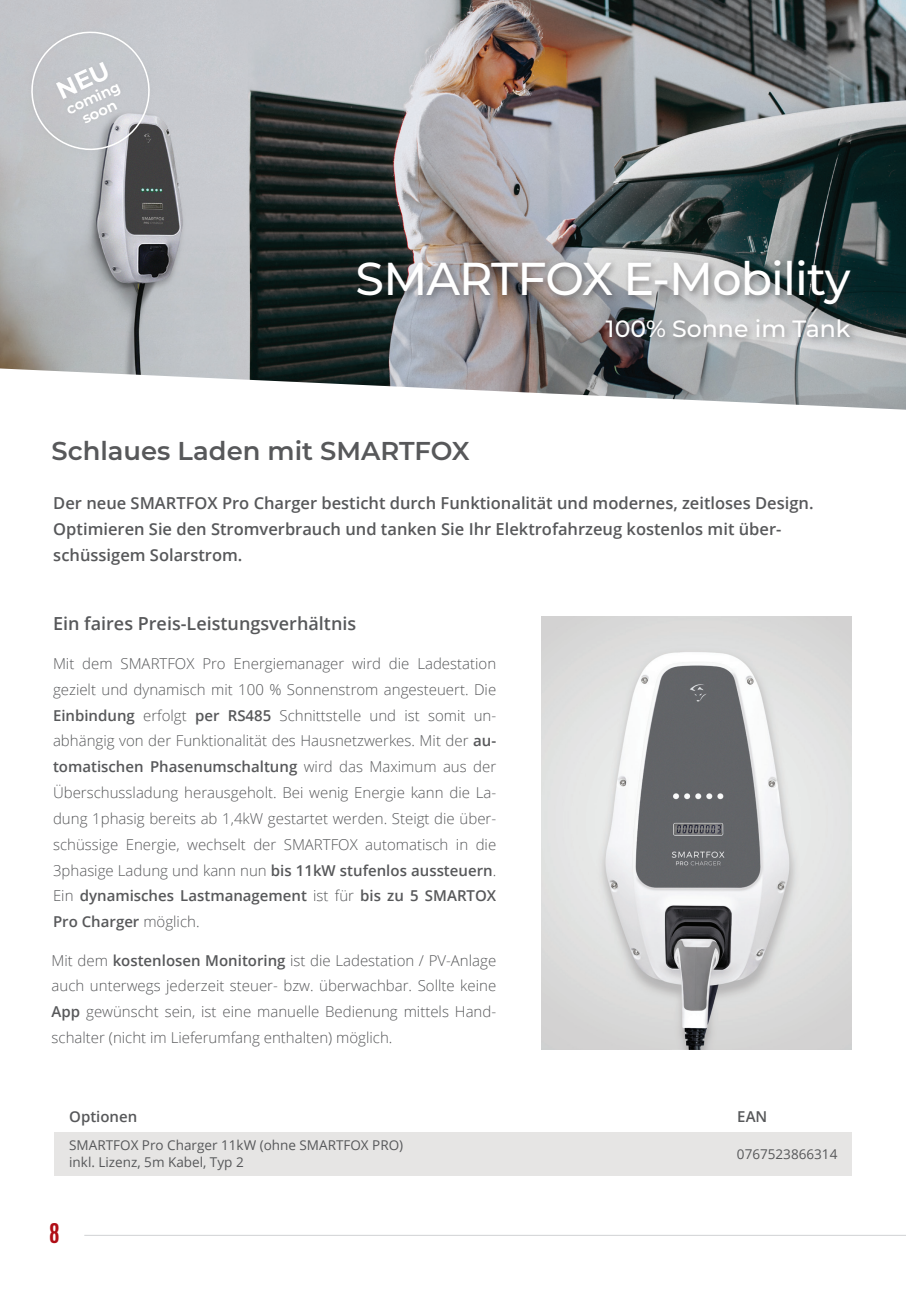
<style>
.page{position:relative;width:906px;height:1289px;background:#fff}
.page>*{position:absolute;margin:0;border:0;box-sizing:border-box;transform-origin:0 0}
.t1{font:500 46.05px "Montserrat";letter-spacing:-.02em;color:#fff}
.t2{font:600 25.8px "Montserrat";color:#57585a}
.t3{font:500 23.55px "Montserrat";color:#fff}
.t4{font:700 22.65px "Antonio";color:#b00d15}
.t5{font:600 18px "Open Sans";color:#57585a}
.t6{font:600 16.5px/25.8px "Open Sans";color:#57585a}
.t7{font:300 15px/25.8px "Open Sans";color:#57585a;text-align:justify}
.t8{font:600 15px "Open Sans";color:#57585a}
.t9{font:700 14.85px/14.9px "Montserrat";color:#fff;text-align:center}
.t10{font:13.5px/16.8px "Open Sans";color:#57585a}
.s1{font-weight:600}
</style>
<div class="page">
<hr style="left:84px;top:1234px;width:822px;height:1px;background:#d1d2d4">
<img style="left:541px;top:616px;width:311px;height:433px">
<img style="left:0;top:0;width:906px;height:368px">
<div style="left:602px;top:315px;width:256px;height:31px;background:#231f20;opacity:.4"></div>
<div style="left:354px;top:256px;width:505px;height:58px;background:#231f20;opacity:.45"></div>
<svg style="left:0;top:368px;width:906px;height:42px"></svg>
<div style="left:54px;top:1132px;width:798px;height:43px;background:#e6e5e4"></div>
<svg style="left:0;top:0;width:209px;height:209px"></svg>
<p class="t9" style="left:63px;top:103px;width:59px;rotate:-25deg">coming soon</p>
<h1 class="t1" style="left:356px;top:247px;width:496px">SMARTFOX E-Mobility</h1>
<h3 class="t3" style="left:606px;top:312px;width:246px">100% Sonne im Tank</h3>
<h2 class="t2" style="left:52px;top:432px;width:420px">Schlaues Laden mit SMARTFOX</h2>
<p class="t6" style="left:53px;top:490px;width:762px">Der neue SMARTFOX Pro Charger besticht durch Funktionalität und modernes, zeitloses Design.<br>Optimieren Sie den Stromverbrauch und tanken Sie Ihr Elektrofahrzeug kostenlos mit über&shy;schüssigem Solarstrom.</p>
<p class="t5" style="left:53px;top:611px;width:305px">Ein faires Preis-Leistungsverhältnis</p>
<p class="t7" style="left:53px;top:650px;width:445px">Mit dem SMARTFOX Pro Energiemanager wird die Ladestation gezielt und dynamisch mit 100 % Sonnenstrom angesteuert. Die <span class="s1">Einbindung</span> erfolgt <span class="s1">per RS485</span> Schnittstelle und ist somit un&shy;abhängig von der Funktionalität des Hausnetzwerkes. Mit der <span class="s1">au&shy;tomatischen Phasenumschaltung</span> wird das Maximum aus der Überschussladung herausgeholt. Bei wenig Energie kann die La&shy;dung 1phasig bereits ab 1,4kW gestartet werden. Steigt die über&shy;schüssige Energie, wechselt der SMARTFOX automatisch in die 3phasige Ladung und kann nun <span class="s1">bis 11kW stufenlos aussteuern</span>.<br>Ein <span class="s1">dynamisches Lastmanagement</span> ist für <span class="s1">bis zu 5 SMARTOX Pro Charger</span> möglich.</p>
<p class="t7" style="left:52px;top:946px;width:446px">Mit dem <span class="s1">kostenlosen Monitoring</span> ist die Ladestation / PV-Anlage auch unterwegs jederzeit steuer- bzw. überwachbar. Sollte keine <span class="s1">App</span> gewünscht sein, ist eine manuelle Bedienung mittels Hand&shy;schalter (nicht im Lieferumfang enthalten) möglich.</p>
<p class="t8" style="left:69px;top:1106px;width:70px">Optionen</p>
<p class="t8" style="left:737px;top:1106px;width:32px">EAN</p>
<p class="t10" style="left:69px;top:1136px;width:335px">SMARTFOX Pro Charger 11kW (ohne SMARTFOX PRO) inkl. Lizenz, 5m Kabel, Typ 2</p>
<p class="t10" style="left:737px;top:1145px;width:102px">0767523866314</p>
<h3 class="t4" style="left:49px;top:1216px;width:12px">8</h3>
</div>
